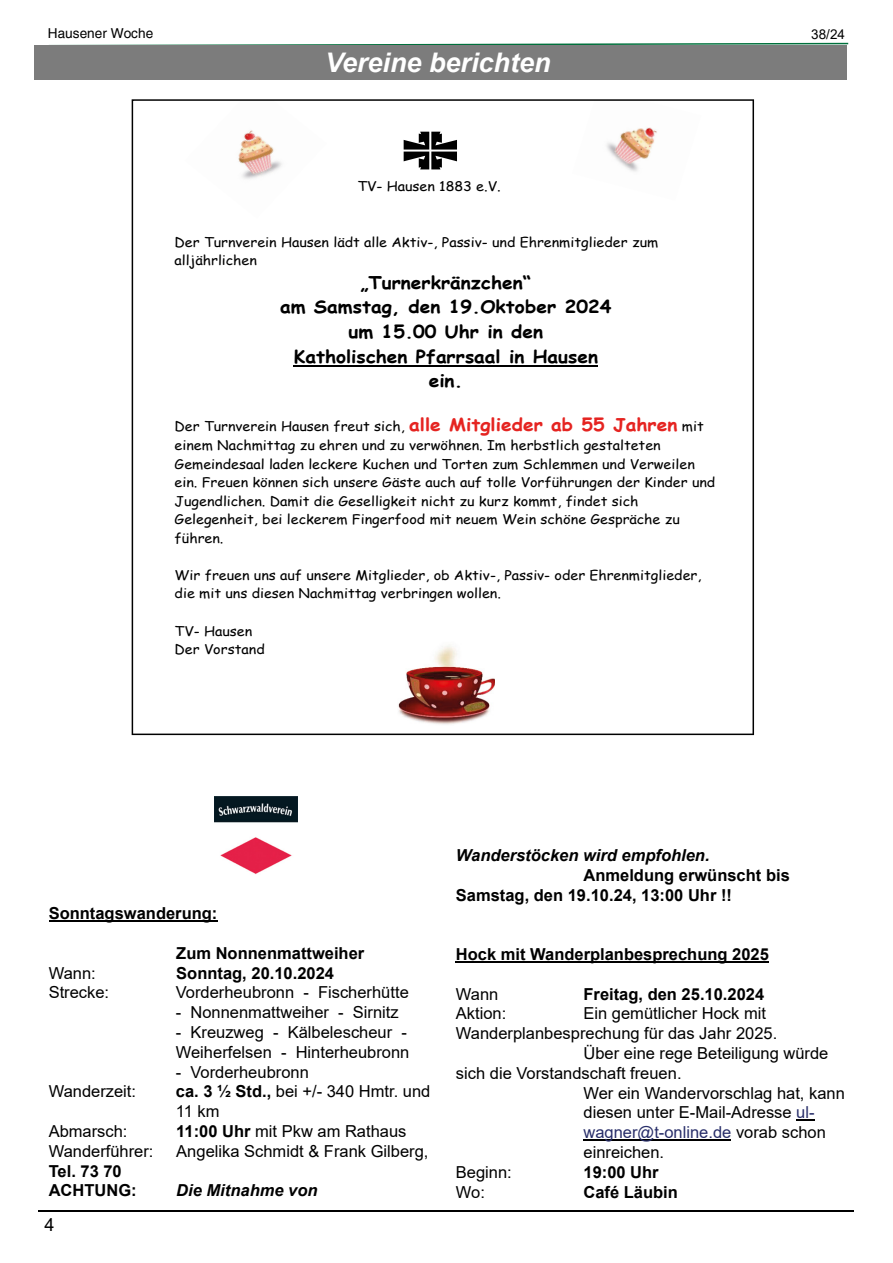
<style>
.page{position:relative;width:893px;height:1263px;background:#fff}
.page>*{position:absolute;margin:0;border:0;box-sizing:border-box;transform-origin:0 0}
.t1{font:italic 700 27px "Arial";color:#fff}
.t2{font:18px "Arial";color:#000}
.t3{font:700 17.7px/24.6px "Comic Sans MS";color:#000;text-align:center;scale:1.08 1}
.t4{font:16.5px/19.8px "Arial";color:#000}
.t5{font:700 16.5px/19.8px "Arial";color:#000}
.t6{font:italic 700 16.5px "Arial";color:#000}
.t7{font:16.5px "Arial";color:#282e69}
.t8{font:13.65px "Helvetica";color:#000}
.t9{font:13.5px "Arial";color:#000}
.t10{font:13.35px/18.8px "Comic Sans MS";color:#000;scale:1.08 1}
.s1{font-weight:700;font-size:17.7px;color:#e52421}
.s2{font-weight:700}
.s3{color:#282e69}
.s4{color:#000}
</style>
<div class="page">
<hr style="left:38px;top:1211px;width:815px;height:1px;background:#000">
<svg style="left:49px;top:43px;width:799px;height:2px"></svg>
<div style="left:35px;top:45px;width:812px;height:35px;background:#7c7c7c"></div>
<hr style="left:49px;top:920px;width:168px;height:2px;background:#000">
<svg style="left:132px;top:99px;width:622px;height:636px"></svg>
<hr style="left:456px;top:961px;width:313px;height:2px;background:#000">
<svg style="left:796px;top:1120px;width:19px;height:1px"></svg>
<hr style="left:583px;top:1139px;width:148px;height:2px;background:#000">
<img style="left:215px;top:796px;width:82px;height:78px">
<p class="t8" style="left:48px;top:28px;width:107px">Hausener Woche</p>
<h1 class="t1" style="left:325px;top:52px;width:227px">Vereine berichten</h1>
<p class="t10" style="left:357px;top:178px;width:134px">TV- Hausen 1883 e.V.</p>
<p class="t10" style="left:175px;top:234px;width:449px">Der Turnverein Hausen lädt alle Aktiv-, Passiv- und Ehrenmitglieder zum alljährlichen</p>
<h3 class="t3" style="left:280px;top:272px;width:308px">„Turnerkränzchen“<br>am Samstag, den 19.Oktober 2024 um 15.00 Uhr in den<br>Katholischen Pfarrsaal in Hausen ein.</h3>
<p class="t10" style="left:175px;top:418px;width:502px">Der Turnverein Hausen freut sich, <span class="s1">alle Mitglieder ab 55 Jahren</span> mit einem Nachmittag zu ehren und zu verwöhnen. Im herbstlich gestalteten Gemeindesaal laden leckere Kuchen und Torten zum Schlemmen und Verweilen ein. Freuen können sich unsere Gäste auch auf tolle Vorführungen der Kinder und Jugendlichen. Damit die Geselligkeit nicht zu kurz kommt, findet sich Gelegenheit, bei leckerem Fingerfood mit neuem Wein schöne Gespräche zu führen.</p>
<p class="t10" style="left:175px;top:567px;width:489px">Wir freuen uns auf unsere Mitglieder, ob Aktiv-, Passiv- oder Ehrenmitglieder, die mit uns diesen Nachmittag verbringen wollen.</p>
<p class="t10" style="left:175px;top:623px;width:85px">TV- Hausen<br>Der Vorstand</p>
<p class="t9" style="left:811px;top:29px;width:35px">38/24</p>
<p class="t6" style="left:456px;top:849px;width:255px">Wanderstöcken wird empfohlen.</p>
<p class="t5" style="left:456px;top:867px;width:335px;text-indent:128px">Anmeldung erwünscht bis<br>Samstag, den 19.10.24, 13:00 Uhr !!</p>
<p class="t5" style="left:49px;top:905px;width:170px">Sonntagswanderung:</p>
<p class="t5" style="left:176px;top:945px;width:189px">Zum Nonnenmattweiher</p>
<p class="t4" style="left:49px;top:964px;width:49px">Wann:</p>
<p class="t5" style="left:176px;top:964px;width:159px">Sonntag, 20.10.2024</p>
<p class="t4" style="left:49px;top:984px;width:62px">Strecke:</p>
<p class="t4" style="left:176px;top:984px;width:234px">Vorderheubronn - Fischerhütte</p>
<p class="t4" style="left:176px;top:1004px;width:224px">- Nonnenmattweiher - Sirnitz</p>
<p class="t4" style="left:176px;top:1024px;width:235px">- Kreuzweg - Kälbelescheur -<br>Weiherfelsen - Hinterheubronn</p>
<p class="t4" style="left:176px;top:1063px;width:134px">- Vorderheubronn</p>
<p class="t4" style="left:49px;top:1083px;width:89px">Wanderzeit:</p>
<p class="t4" style="left:176px;top:1083px;width:256px"><span class="s2">ca. 3 ½ Std.,</span> bei +/- 340 Hmtr. und<br>11 km</p>
<p class="t4" style="left:49px;top:1123px;width:80px">Abmarsch:</p>
<p class="t4" style="left:176px;top:1123px;width:232px"><span class="s2">11:00 Uhr</span> mit Pkw am Rathaus</p>
<p class="t4" style="left:49px;top:1143px;width:106px">Wanderführer:</p>
<p class="t4" style="left:176px;top:1143px;width:254px">Angelika Schmidt &amp; Frank Gilberg,</p>
<p class="t5" style="left:49px;top:1162px;width:89px">Tel. 73 70<br>ACHTUNG:</p>
<p class="t6" style="left:176px;top:1184px;width:143px">Die Mitnahme von</p>
<h2 class="t2" style="left:45px;top:1218px;width:12px">4</h2>
<p class="t5" style="left:456px;top:946px;width:314px">Hock mit Wanderplanbesprechung 2025</p>
<p class="t4" style="left:456px;top:985px;width:44px">Wann</p>
<p class="t5" style="left:583px;top:986px;width:182px">Freitag, den 25.10.2024</p>
<p class="t4" style="left:456px;top:1005px;width:52px">Aktion:</p>
<p class="t4" style="left:583px;top:1005px;width:184px">Ein gemütlicher Hock mit</p>
<p class="t4" style="left:456px;top:1025px;width:323px">Wanderplanbesprechung für das Jahr 2025.</p>
<p class="t4" style="left:583px;top:1045px;width:246px">Über eine rege Beteiligung würde</p>
<p class="t4" style="left:456px;top:1065px;width:227px">sich die Vorstandschaft freuen.</p>
<p class="t4" style="left:583px;top:1084px;width:263px">Wer ein Wandervorschlag hat, kann</p>
<p class="t4" style="left:583px;top:1104px;width:233px">diesen unter E-Mail-Adresse <span class="s3">ul-</span></p>
<p class="t7" style="left:583px;top:1126px;width:244px">wagner@t-online.de <span class="s4">vorab schon</span></p>
<p class="t4" style="left:583px;top:1144px;width:82px">einreichen.</p>
<p class="t4" style="left:456px;top:1164px;width:57px">Beginn:</p>
<p class="t5" style="left:583px;top:1164px;width:77px">19:00 Uhr</p>
<p class="t4" style="left:456px;top:1183px;width:31px">Wo:</p>
<p class="t5" style="left:583px;top:1184px;width:96px">Café Läubin</p>
</div>
